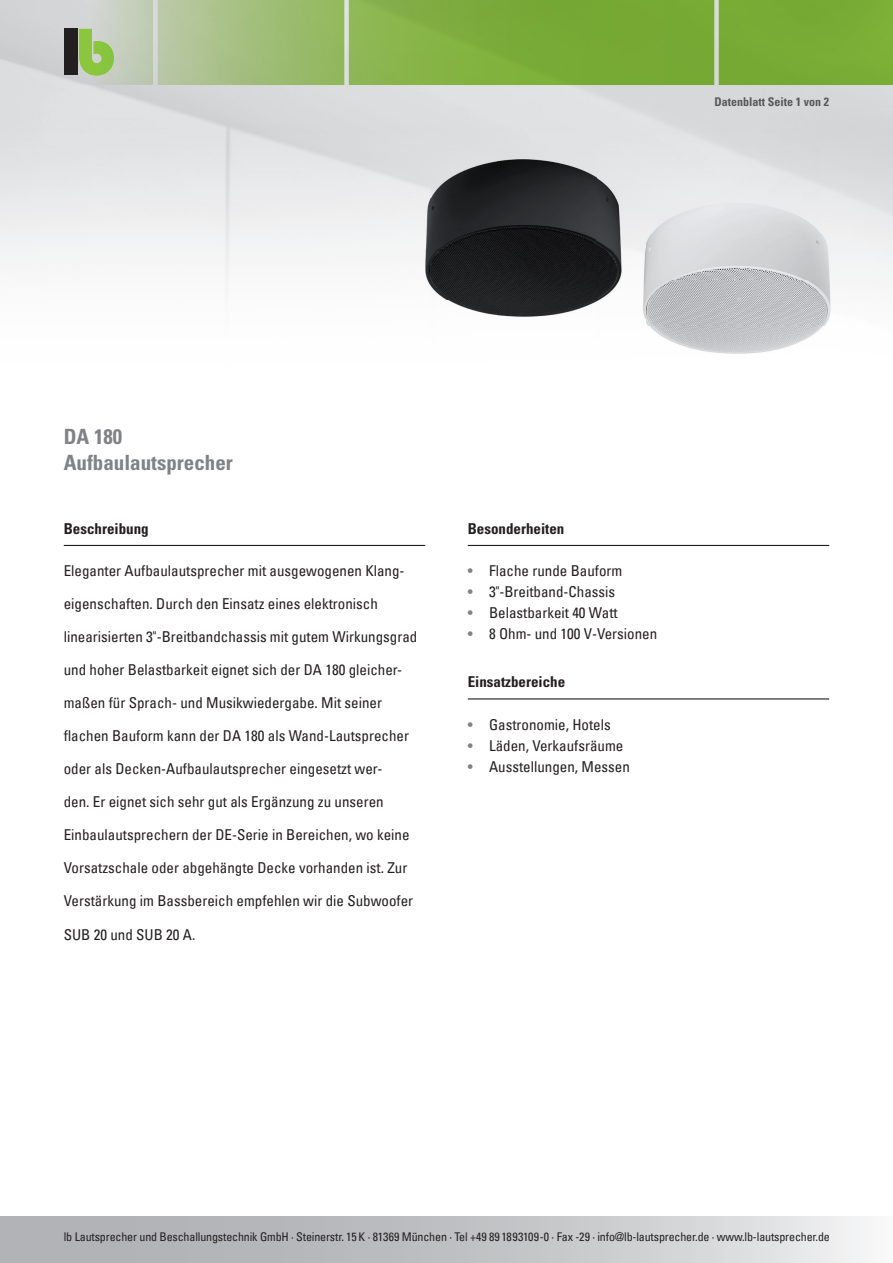
<style>
.page{position:relative;width:893px;height:1263px;background:#fff}
.page>*{position:absolute;margin:0;border:0;box-sizing:border-box;transform-origin:0 0}
.t1{font:700 condensed 21px/25.2px "Univers LT Std";color:#808285}
.t2{font:condensed 15px/33px "Univers Com 57";color:#231f20}
.t3{font:700 condensed 15px "Univers LT Std";color:#231f20}
.t4{font:condensed 12px "Univers Com 57";letter-spacing:-.01em;color:#231f20}
.t5{font:700 condensed 12px "Univers LT Std";color:#57585a}
.s1{color:#808285}
</style>
<div class="page">
<svg style="left:0;top:1216px;width:867px;height:47px;background:#c4c5c8"></svg>
<hr style="left:64px;top:545px;width:361px;height:1px;background:#231f20">
<hr style="left:468px;top:545px;width:361px;height:1px;background:#231f20">
<hr style="left:468px;top:698px;width:361px;height:1px;background:#231f20">
<img style="left:0;top:0;width:893px;height:85px">
<img style="left:64px;top:29px;width:13px;height:46px">
<svg style="left:79px;top:29px;width:35px;height:47px;background:#a0c96d"></svg>
<img style="left:399px;top:146px;width:197px;height:180px">
<img style="left:596px;top:248px;width:32px;height:73px">
<img style="left:596px;top:146px;width:49px;height:102px">
<img style="left:646px;top:325px;width:180px;height:29px">
<img style="left:645px;top:188px;width:199px;height:137px">
<img style="left:628px;top:188px;width:17px;height:133px">
<p class="t5" style="left:714px;top:95px;width:116px">Datenblatt Seite 1 von 2</p>
<h1 class="t1" style="left:64px;top:424px;width:171px">DA 180<br>Aufbaulautsprecher</h1>
<p class="t3" style="left:64px;top:519px;width:86px">Beschreibung</p>
<p class="t2" style="left:64px;top:554px;width:342px">Eleganter Aufbaulautsprecher mit ausgewogenen Klang-</p>
<p class="t2" style="left:64px;top:587px;width:316px">eigenschaften. Durch den Einsatz eines elektronisch</p>
<p class="t2" style="left:64px;top:620px;width:355px">linearisierten 3"-Breitbandchassis mit gutem Wirkungsgrad und hoher Belastbarkeit eignet sich der DA 180 gleicher-</p>
<p class="t2" style="left:64px;top:686px;width:320px">maßen für Sprach- und Musikwiedergabe. Mit seiner</p>
<p class="t2" style="left:64px;top:719px;width:347px">flachen Bauform kann der DA 180 als Wand-Lautsprecher</p>
<p class="t2" style="left:64px;top:752px;width:320px">oder als Decken-Aufbaulautsprecher eingesetzt wer-</p>
<p class="t2" style="left:64px;top:785px;width:321px">den. Er eignet sich sehr gut als Ergänzung zu unseren</p>
<p class="t2" style="left:64px;top:818px;width:347px">Einbau lautsprechern der DE-Serie in Bereichen, wo keine</p>
<p class="t2" style="left:64px;top:851px;width:345px">Vorsatzschale oder abgehängte Decke vorhanden ist. Zur</p>
<p class="t2" style="left:64px;top:884px;width:351px">Verstärkung im Bassbereich empfehlen wir die Subwoofer</p>
<p class="t2" style="left:64px;top:917px;width:133px">SUB 20 und SUB 20 A.</p>
<p class="t3" style="left:468px;top:519px;width:98px">Besonderheiten</p>
<p class="t2" style="left:468px;top:554px;width:156px"><span class="s1">•</span> Flache runde Bauform</p>
<p class="t2" style="left:468px;top:575px;width:149px"><span class="s1">•</span> 3"-Breitband-Chassis</p>
<p class="t2" style="left:468px;top:596px;width:151px"><span class="s1">•</span> Belastbarkeit 40 Watt</p>
<p class="t2" style="left:468px;top:617px;width:191px"><span class="s1">•</span> 8 Ohm- und 100 V-Versionen</p>
<p class="t3" style="left:468px;top:673px;width:99px">Einsatzbereiche</p>
<p class="t2" style="left:468px;top:708px;width:144px"><span class="s1">•</span> Gastronomie, Hotels</p>
<p class="t2" style="left:468px;top:729px;width:157px"><span class="s1">•</span> Läden, Verkaufsräume</p>
<p class="t2" style="left:468px;top:750px;width:164px"><span class="s1">•</span> Ausstellungen, Messen</p>
<p class="t4" style="left:64px;top:1229px;width:768px">lb Lautsprecher und Beschallungstechnik GmbH · Steinerstr. 15 K · 81369 München · Tel +49 89 1893109-0 · Fax -29 · info@lb-lautsprecher.de · www.lb-lautsprecher.de</p>
</div>
